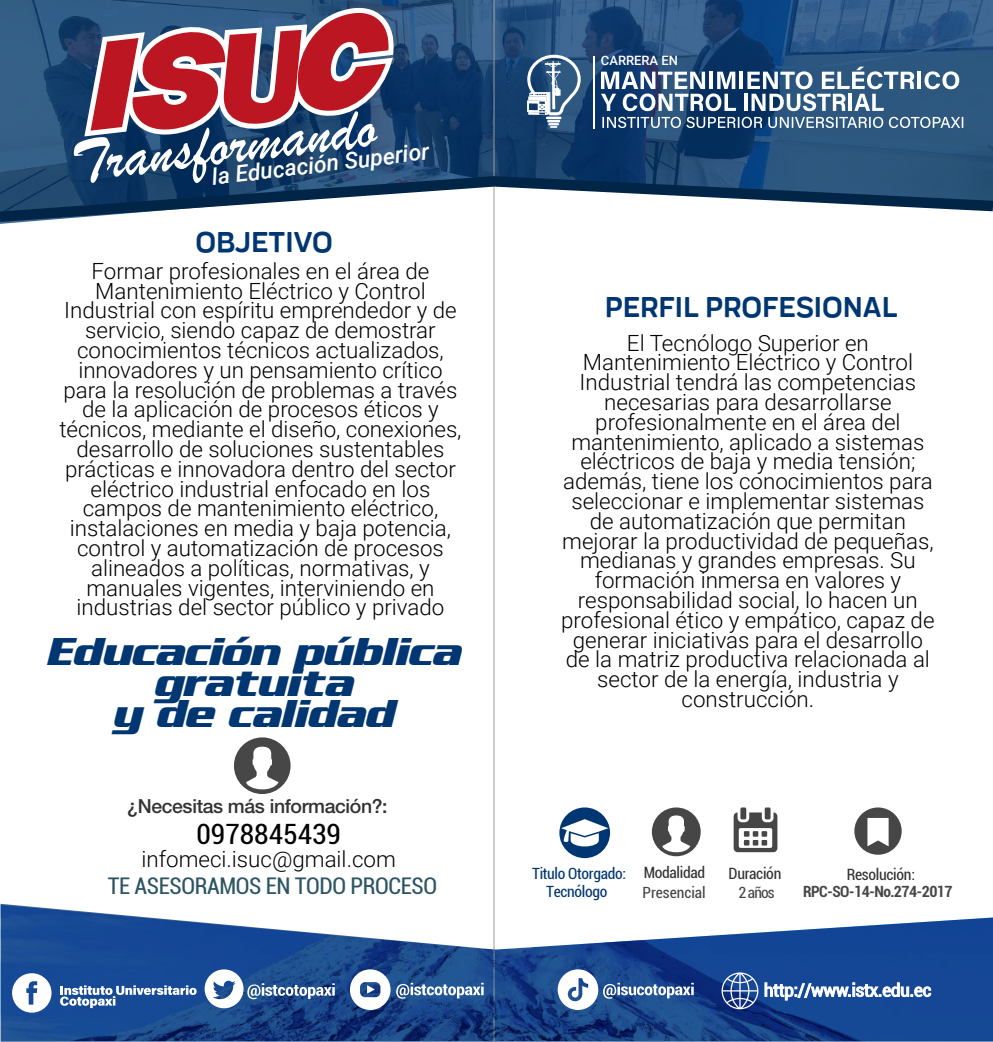
<style>
.page{position:relative;width:993px;height:1042px;background:#fff}
.page>*{position:absolute;margin:0;border:0;box-sizing:border-box;transform-origin:0 0}
.t1{font:63.18px "Brush Script";color:#fff}
.t2{font:italic 42.18px/30.8px "Serpentine Sans ICG Bold";letter-spacing:-.02em;color:#003671;text-align:center}
.t3{font:700 29.75px "Praktika Rounded";color:#003671}
.t4{font:condensed 28px "Roboto";color:#000}
.t5{font:condensed 22.93px "Roboto";letter-spacing:-.015em;color:#2c5463}
.t6{font:italic 500 22.93px "Roboto";color:#fff}
.t7{font:300 22.4px/19.8px "Roboto";color:#000;text-align:center}
.t8{font:500 19.43px "Helvetica Neue";letter-spacing:-.02em;color:#333}
.t9{font:condensed 15.58px "Roboto";letter-spacing:-.02em;color:#323232}
.t10{font:condensed 15.4px "Roboto";letter-spacing:-.02em;color:#003671}
.t11{font:700 condensed 15.4px "Roboto";letter-spacing:-.04em;color:#464646}
.t12{font:condensed 15.4px "Roboto";color:#464646}
.t13{font:500 12.95px "Roboto";color:#fff}
</style>
<div class="page">
<svg style="left:0;top:0;width:992px;height:171px;background:#234d79"></svg>
<div style="left:234px;top:737px;width:56px;height:57px;background:#474747;border-radius:50%"></div>
<svg style="left:246px;top:746px;width:32px;height:47px"></svg>
<hr style="left:493px;top:0;width:1px;height:1041px;background:#9b9b9b">
<img style="left:79px;top:0;width:328px;height:171px">
<svg style="left:78px;top:0;width:322px;height:143px;background:#83536b"></svg>
<img style="left:0;top:905px;width:992px;height:136px">
<svg style="left:396px;top:983px;width:87px;height:15px"></svg>
<svg style="left:350px;top:969px;width:40px;height:41px"></svg>
<svg style="left:204px;top:969px;width:130px;height:39px"></svg>
<svg style="left:12px;top:973px;width:39px;height:39px"></svg>
<svg style="left:557px;top:969px;width:136px;height:41px"></svg>
<svg style="left:60px;top:985px;width:137px;height:23px"></svg>
<svg style="left:721px;top:972px;width:37px;height:37px"></svg>
<svg style="left:764px;top:982px;width:166px;height:18px"></svg>
<svg style="left:0;top:171px;width:992px;height:57px"></svg>
<div style="left:559px;top:807px;width:51px;height:51px;background:#003671;border-radius:50%"></div>
<svg style="left:561px;top:819px;width:47px;height:27px"></svg>
<div style="left:651px;top:807px;width:49px;height:49px;background:#464646;border-radius:50%"></div>
<svg style="left:662px;top:815px;width:28px;height:40px"></svg>
<div style="left:854px;top:807px;width:47px;height:48px;background:#464646;border-radius:50%"></div>
<svg style="left:867px;top:818px;width:21px;height:28px"></svg>
<svg style="left:733px;top:807px;width:44px;height:45px"></svg>
<hr style="left:593px;top:56px;width:1px;height:72px;background:#fff">
<hr style="left:739px;top:72px;width:4px;height:17px;background:#fff">
<hr style="left:917px;top:72px;width:3px;height:17px;background:#fff">
<svg style="left:924px;top:71px;width:34px;height:18px"></svg>
<svg style="left:600px;top:72px;width:136px;height:39px"></svg>
<svg style="left:743px;top:94px;width:4px;height:17px"></svg>
<svg style="left:747px;top:67px;width:166px;height:44px"></svg>
<svg style="left:602px;top:117px;width:360px;height:11px"></svg>
<svg style="left:527px;top:55px;width:53px;height:73px"></svg>
<h1 class="t1" style="left:66px;top:125px;width:308px;rotate:-7deg">Transformando</h1>
<p class="t6" style="left:210px;top:161px;width:220px;rotate:-7deg">la Educación Superior</p>
<h3 class="t3" style="left:195px;top:218px;width:139px">OBJETIVO</h3>
<p class="t7" style="left:59px;top:260px;width:403px">Formar profesionales en el área de Mantenimiento Eléctrico y Control Industrial con espíritu emprendedor y de servicio, siendo capaz de demostrar conocimientos técnicos actualizados, innovadores y un pensamiento crítico para la resolución de problemas a través de la aplicación de procesos éticos y técnicos, mediante el diseño, conexiones, desarrollo de soluciones sustentables prácticas e innovadora dentro del sector eléctrico industrial enfocado en los campos de mantenimiento eléctrico, instalaciones en media y baja potencia, control y automatización de procesos alineados a políticas, normativas, y manuales vigentes, interviniendo en industrias del sector público y privado</p>
<h2 class="t2" style="left:45px;top:636px;width:416px">Educación pública gratuita<br>y de calidad</h2>
<p class="t8" style="left:127px;top:794px;width:261px">¿Necesitas más información?:</p>
<p class="t4" style="left:196px;top:815px;width:146px">0978845439</p>
<p class="t7" style="left:141px;top:849px;width:256px">infomeci.isuc@gmail.com</p>
<p class="t5" style="left:108px;top:870px;width:331px">TE ASESORAMOS EN TODO PROCESO</p>
<p class="t13" style="left:600px;top:52px;width:78px">CARRERA EN</p>
<h3 class="t3" style="left:604px;top:283px;width:294px">PERFIL PROFESIONAL</h3>
<p class="t7" style="left:561px;top:332px;width:375px">El Tecnólogo Superior en Mantenimiento Eléctrico y Control Industrial tendrá las competencias necesarias para desarrollarse profesionalmente en el área del mantenimiento, aplicado a sistemas eléctricos de baja y media tensión; además, tiene los conocimientos para seleccionar e implementar sistemas de automatización que permitan mejorar la productividad de pequeñas, medianas y grandes empresas. Su formación inmersa en valores y responsabilidad social, lo hacen un profesional ético y empático, capaz de generar iniciativas para el desarrollo de la matriz productiva relacionada al sector de la energía, industria y construcción.</p>
<p class="t9" style="left:643px;top:862px;width:63px">Modalidad</p>
<p class="t12" style="left:642px;top:881px;width:65px">Presencial</p>
<p class="t9" style="left:728px;top:862px;width:54px">Duración</p>
<p class="t10" style="left:532px;top:863px;width:95px">Titulo Otorgado:</p>
<p class="t10" style="left:546px;top:881px;width:63px">Tecnólogo</p>
<p class="t12" style="left:738px;top:881px;width:38px">2 años</p>
<p class="t9" style="left:846px;top:864px;width:70px">Resolución:</p>
<p class="t11" style="left:802px;top:880px;width:151px">RPC-SO-14-No.274-2017</p>
</div>
